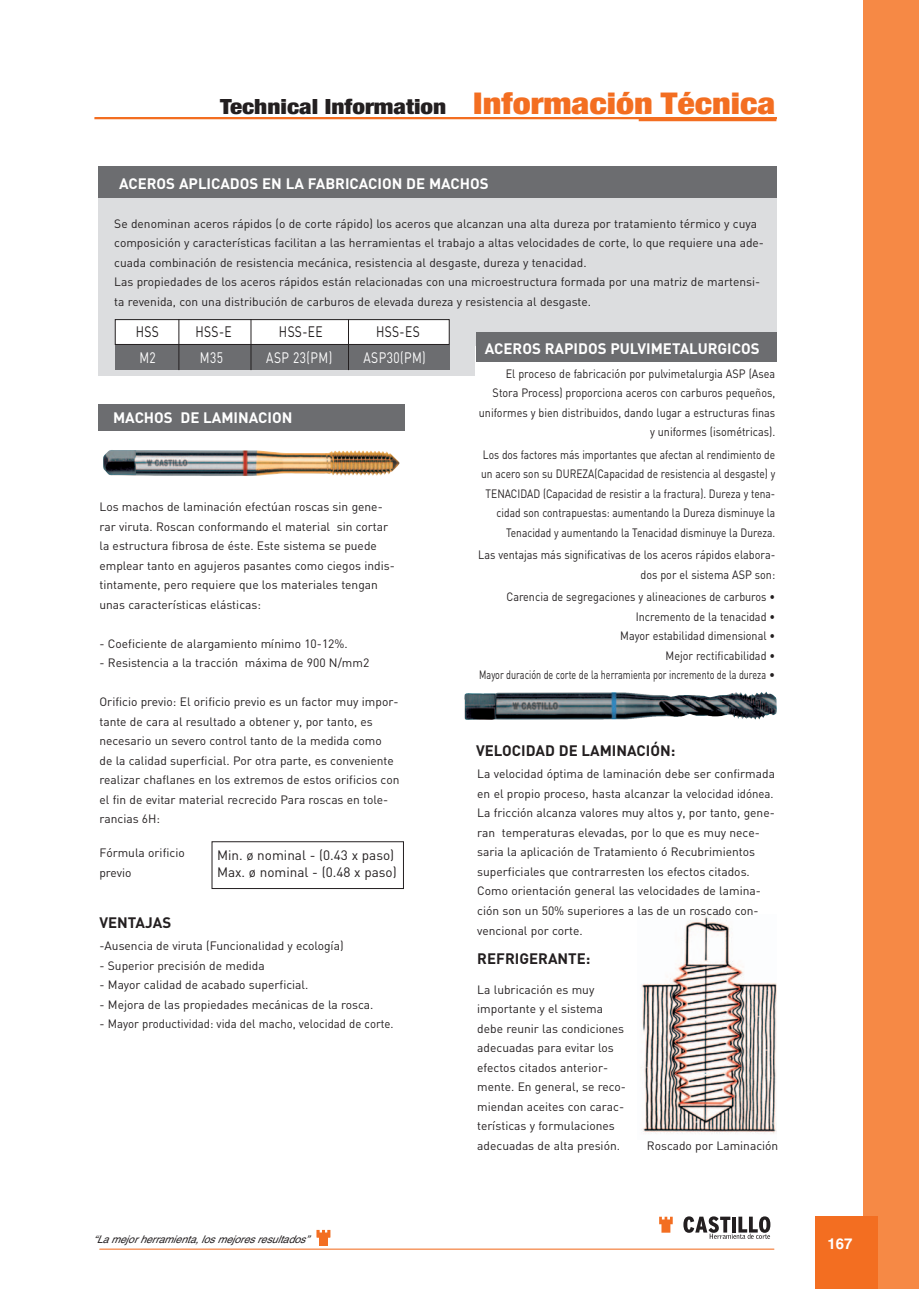
<style>
.page{position:relative;width:919px;height:1289px;background:#fff}
.page>*{position:absolute;margin:0;border:0;box-sizing:border-box;transform-origin:0 0}
.t1{font:900 condensed 21px "Helvetica Neue";color:#231f20;scale:1.2 1}
.t2{font:700 15px "DIN";color:#fff}
.t3{font:700 15px "DIN";color:#231f20}
.t4{font:15px "DIN";letter-spacing:.035em;color:#fff;scale:.8 1}
.t5{font:15px "DIN";letter-spacing:.035em;color:#231f20;scale:.8 1}
.t6{font:700 15px "Helvetica";color:#fff}
.t7{font:13.5px/17.1px "DIN";color:#231f20}
.t8{font:12px/19.5px "DIN";color:#231f20}
.t9{font:12px/19.5px "DIN";color:#231f20;text-align:right;scale:.9 1}
.t10{font:12px/19.5px "DIN";color:#231f20;text-align:right;scale:.85 1}
.t11{font:italic 10.5px "Helvetica";letter-spacing:-.005em;color:#231f20}
.s1{font-size:30px;color:#f36e21}
</style>
<div class="page">
<div style="left:863px;top:0;width:55px;height:1288px;background:#f68945"></div>
<div style="left:98px;top:404px;width:306px;height:27px;background:#6c6d70"></div>
<img style="left:641px;top:914px;width:135px;height:220px">
<img style="left:103px;top:450px;width:297px;height:26px">
<svg style="left:464px;top:692px;width:313px;height:28px;background:#535f66"></svg>
<img style="left:661px;top:691px;width:115px;height:29px">
<hr style="left:100px;top:1248px;width:673px;height:1px;background:#f36e21">
<svg style="left:316px;top:1229px;width:14px;height:16px"></svg>
<svg style="left:683px;top:1216px;width:87px;height:22px"></svg>
<svg style="left:659px;top:1216px;width:13px;height:16px"></svg>
<div style="left:815px;top:1216px;width:62px;height:72px;background:#f36e21"></div>
<div style="left:638px;top:117px;width:138px;height:4px;border:2px solid #f36e21"></div>
<div style="left:95px;top:117px;width:681px;height:2px;border:1px solid #f36e21"></div>
<div style="left:98px;top:166px;width:678px;height:32px;background:#6c6d70"></div>
<div style="left:98px;top:198px;width:678px;height:177px;background:#dcdddf"></div>
<div style="left:115px;top:319px;width:334px;height:25px;background:#fff"></div>
<div style="left:115px;top:319px;width:334px;height:26px;border:1px solid #231f20"></div>
<div style="left:115px;top:345px;width:334px;height:24px;background:#6c6d70"></div>
<hr style="left:178px;top:319px;width:1px;height:51px;background:#231f20">
<hr style="left:250px;top:319px;width:1px;height:51px;background:#231f20">
<hr style="left:348px;top:319px;width:1px;height:51px;background:#231f20">
<div style="left:212px;top:841px;width:192px;height:47px;border:1px solid #231f20"></div>
<div style="left:475px;top:347px;width:301px;height:335px;background:#fff"></div>
<div style="left:476px;top:332px;width:300px;height:29px;background:#6c6d70"></div>
<h1 class="t1" style="left:220px;top:94px;width:464px">Technical Information <span class="s1">Información Técnica</span></h1>
<p class="t2" style="left:119px;top:173px;width:371px">ACEROS APLICADOS EN LA FABRICACION DE MACHOS</p>
<p class="t8" style="left:114px;top:213px;width:651px">Se denominan aceros rápidos (o de corte rápido) los aceros que alcanzan una alta dureza por tratamiento térmico y cuya composición y características facilitan a las herramientas el trabajo a altas velocidades de corte, lo que requiere una ade&shy;cuada combinación de resistencia mecánica, resistencia al desgaste, dureza y tenacidad.<br>Las propiedades de los aceros rápidos están relacionadas con una microestructura formada por una matriz de martensi&shy;ta revenida, con una distribución de carburos de elevada dureza y resistencia al desgaste.</p>
<p class="t5" style="left:136px;top:322px;width:30px">HSS</p>
<p class="t4" style="left:139px;top:348px;width:22px">M2</p>
<p class="t5" style="left:195px;top:322px;width:47px">HSS-E</p>
<p class="t4" style="left:200px;top:348px;width:30px">M35</p>
<p class="t5" style="left:279px;top:322px;width:56px">HSS-EE</p>
<p class="t4" style="left:266px;top:348px;width:84px">ASP 23(PM)</p>
<p class="t5" style="left:376px;top:322px;width:56px">HSS-ES</p>
<p class="t4" style="left:363px;top:348px;width:79px">ASP30(PM)</p>
<p class="t2" style="left:484px;top:338px;width:276px">ACEROS RAPIDOS PULVIMETALURGICOS</p>
<p class="t2" style="left:113px;top:408px;width:181px">MACHOS DE LAMINACION</p>
<p class="t8" style="left:99px;top:497px;width:297px">Los machos de laminación efectúan roscas sin gene&shy;rar viruta. Roscan conformando el material sin cortar la estructura fibrosa de éste. Este sistema se puede emplear tanto en agujeros pasantes como ciegos indis&shy;tintamente, pero requiere que los materiales tengan unas características elásticas:</p>
<p class="t8" style="left:99px;top:633px;width:250px">- Coeficiente de alargamiento mínimo 10-12%.</p>
<p class="t8" style="left:99px;top:653px;width:271px">- Resistencia a la tracción máxima de 900 N/mm2</p>
<p class="t8" style="left:99px;top:692px;width:301px">Orificio previo: El orificio previo es un factor muy impor&shy;tante de cara al resultado a obtener y, por tanto, es necesario un severo control tanto de la medida como<br>de la calidad superficial. Por otra parte, es conveniente realizar chaflanes en los extremos de estos orificios con el fin de evitar material recrecido Para roscas en tole&shy;rancias 6H:</p>
<p class="t8" style="left:99px;top:843px;width:87px">Fórmula orificio previo</p>
<p class="t3" style="left:99px;top:913px;width:73px">VENTAJAS</p>
<p class="t7" style="left:217px;top:846px;width:181px">Min. ø nominal - (0.43 x paso)<br>Max. ø nominal - (0.48 x paso)</p>
<p class="t8" style="left:99px;top:935px;width:246px">-Ausencia de viruta (Funcionalidad y ecología)</p>
<p class="t8" style="left:99px;top:955px;width:167px">- Superior precisión de medida</p>
<p class="t8" style="left:99px;top:974px;width:210px">- Mayor calidad de acabado superficial.</p>
<p class="t8" style="left:99px;top:994px;width:275px">- Mejora de las propiedades mecánicas de la rosca.</p>
<p class="t8" style="left:99px;top:1013px;width:296px">- Mayor productividad: vida del macho, velocidad de corte.</p>
<p class="t11" style="left:93px;top:1233px;width:217px">“La mejor herramienta,los mejores resultados”</p>
<p class="t9" style="left:479px;top:363px;width:331px">El proceso de fabricación por pulvimetalurgia ASP (Asea Stora Process) proporciona aceros con carburos pequeños, uniformes y bien distribuidos, dando lugar a estructuras finas y uniformes (isométricas).</p>
<p class="t10" style="left:481px;top:444px;width:347px">Los dos factores más importantes que afectan al rendimiento de un acero son su DUREZA(Capacidad de resistencia al desgaste) y TENACIDAD (Capacidad de resistir a la fractura). Dureza y tena&shy;cidad son contrapuestas: aumentando la Dureza disminuye la Tenacidad y aumentando la Tenacidad disminuye la Dureza.</p>
<p class="t9" style="left:478px;top:545px;width:331px">Las ventajas más significativas de los aceros rápidos elabora&shy;dos por el sistema ASP son:</p>
<p class="t9" style="left:479px;top:587px;width:330px">Carencia de segregaciones y alineaciones de carburos • Incremento de la tenacidad •<br>Mayor estabilidad dimensional •<br>Mejor rectificabilidad •<br>Mayor duración de corte de la herramienta por incremento de la dureza •</p>
<p class="t3" style="left:476px;top:740px;width:201px">VELOCIDAD DE LAMINACIÓN:</p>
<p class="t8" style="left:477px;top:764px;width:299px">La velocidad óptima de laminación debe ser confirmada en el propio proceso, hasta alcanzar la velocidad idónea.<br>La fricción alcanza valores muy altos y, por tanto, gene&shy;ran temperaturas elevadas, por lo que es muy nece&shy;saria la aplicación de Tratamiento ó Recubrimientos superficiales que contrarresten los efectos citados.<br>Como orientación general las velocidades de lamina&shy;ción son un 50% superiores a las de un roscado con&shy;vencional por corte.</p>
<p class="t3" style="left:477px;top:948px;width:115px">REFRIGERANTE:</p>
<p class="t8" style="left:477px;top:979px;width:150px">La lubricación es muy importante y el sistema debe reunir las condiciones adecuadas para evitar los efectos citados anterior&shy;mente. En general, se reco&shy;miendan aceites con carac&shy;terísticas y formulaciones adecuadas de alta presión.</p>
<p class="t8" style="left:646px;top:1135px;width:133px">Roscado por Laminación</p>
<p class="t6" style="left:827px;top:1233px;width:27px">167</p>
</div>
